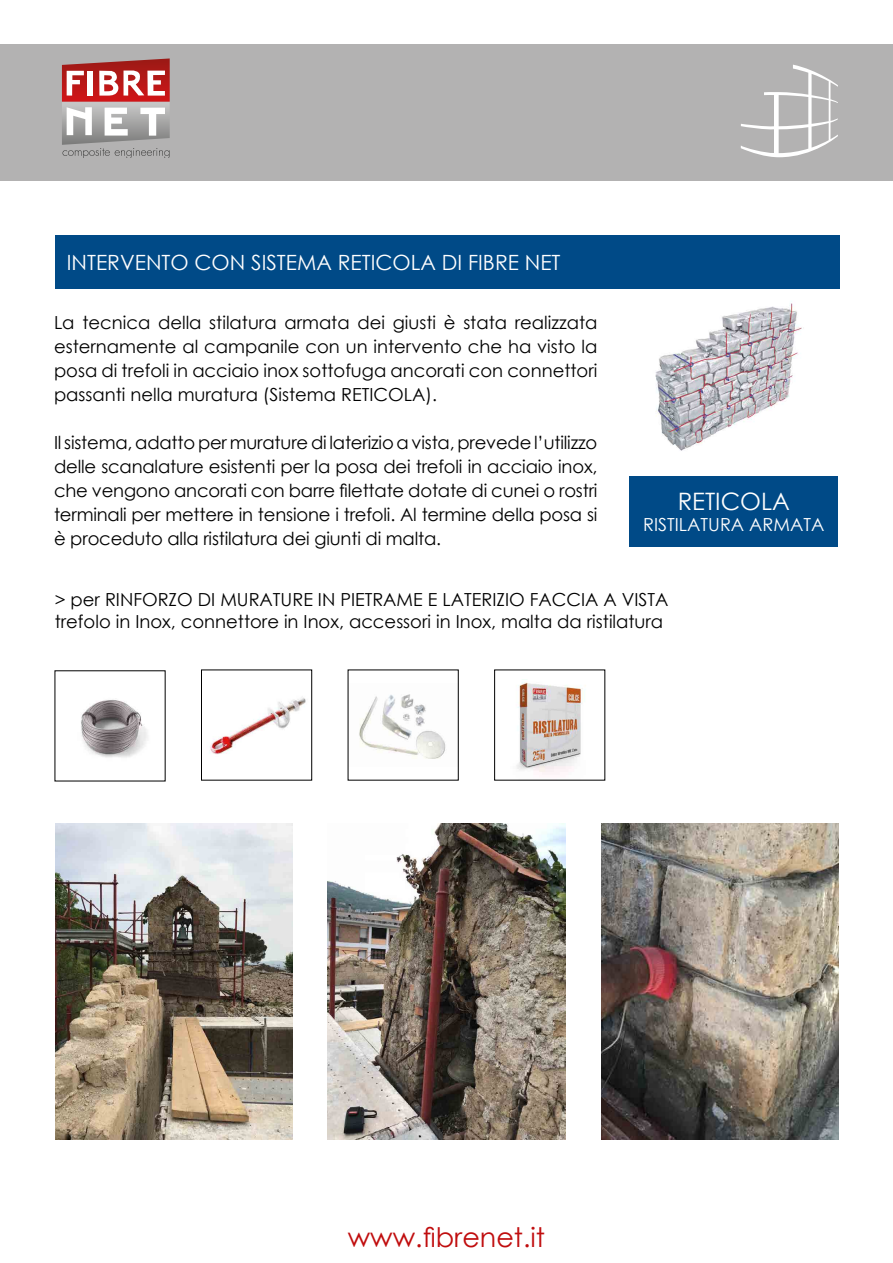
<style>
.page{position:relative;width:893px;height:1263px;background:#fff}
.page>*{position:absolute;margin:0;border:0;box-sizing:border-box;transform-origin:0 0}
.t1{font:27px "Century Gothic";color:#c00d0e}
.t2{font:24px "Century Gothic";color:#fff}
.t3{font:21px "Century Gothic";color:#fff}
.t4{font:18px/24px "Century Gothic";color:#000;text-align:justify}
.t5{font:18px "Century Gothic";color:#fff}
</style>
<div class="page">
<div style="left:0;top:44px;width:893px;height:136px;background:#b3b2b2"></div>
<svg style="left:741px;top:65px;width:97px;height:92px"></svg>
<svg style="left:62px;top:58px;width:108px;height:99px"></svg>
<img style="left:81px;top:699px;width:67px;height:59px">
<img style="left:210px;top:697px;width:96px;height:57px">
<div style="left:201px;top:670px;width:111px;height:110px;border:1px solid #000"></div>
<img style="left:359px;top:694px;width:87px;height:65px">
<img style="left:516px;top:679px;width:70px;height:96px">
<div style="left:55px;top:235px;width:785px;height:54px;background:#004a87"></div>
<img style="left:655px;top:301px;width:147px;height:150px">
<img style="left:55px;top:823px;width:237px;height:317px">
<img style="left:328px;top:823px;width:237px;height:317px">
<img style="left:602px;top:823px;width:237px;height:317px">
<div style="left:630px;top:476px;width:208px;height:70px;background:#004a87"></div>
<p class="t3" style="left:67px;top:248px;width:495px">INTERVENTO CON SISTEMA RETICOLA DI FIBRE NET</p>
<p class="t4" style="left:54px;top:310px;width:545px">La tecnica della stilatura armata dei giusti è stata realizzata esternamente al campanile con un intervento che ha visto la posa di trefoli in acciaio inox sottofuga ancorati con connettori passanti nella muratura (Sistema RETICOLA).</p>
<p class="t4" style="left:54px;top:430px;width:545px">Il sistema, adatto per murature di laterizio a vista, prevede l’utilizzo delle scanalature esistenti per la posa dei trefoli in acciaio inox, che vengono ancorati con barre filettate dotate di cunei o rostri terminali per mettere in tensione i trefoli. Al termine della posa si è proceduto alla ristilatura dei giunti di malta.</p>
<h2 class="t2" style="left:678px;top:484px;width:114px">RETICOLA</h2>
<p class="t5" style="left:643px;top:512px;width:183px">RISTILATURA ARMATA</p>
<p class="t4" style="left:55px;top:588px;width:615px;line-height:21.6px">&gt; per RINFORZO DI MURATURE IN PIETRAME E LATERIZIO FACCIA A VISTA trefolo in Inox, connettore in Inox, accessori in Inox, malta da ristilatura</p>
<h1 class="t1" style="left:348px;top:1218px;width:199px">www.fibrenet.it</h1>
</div>
